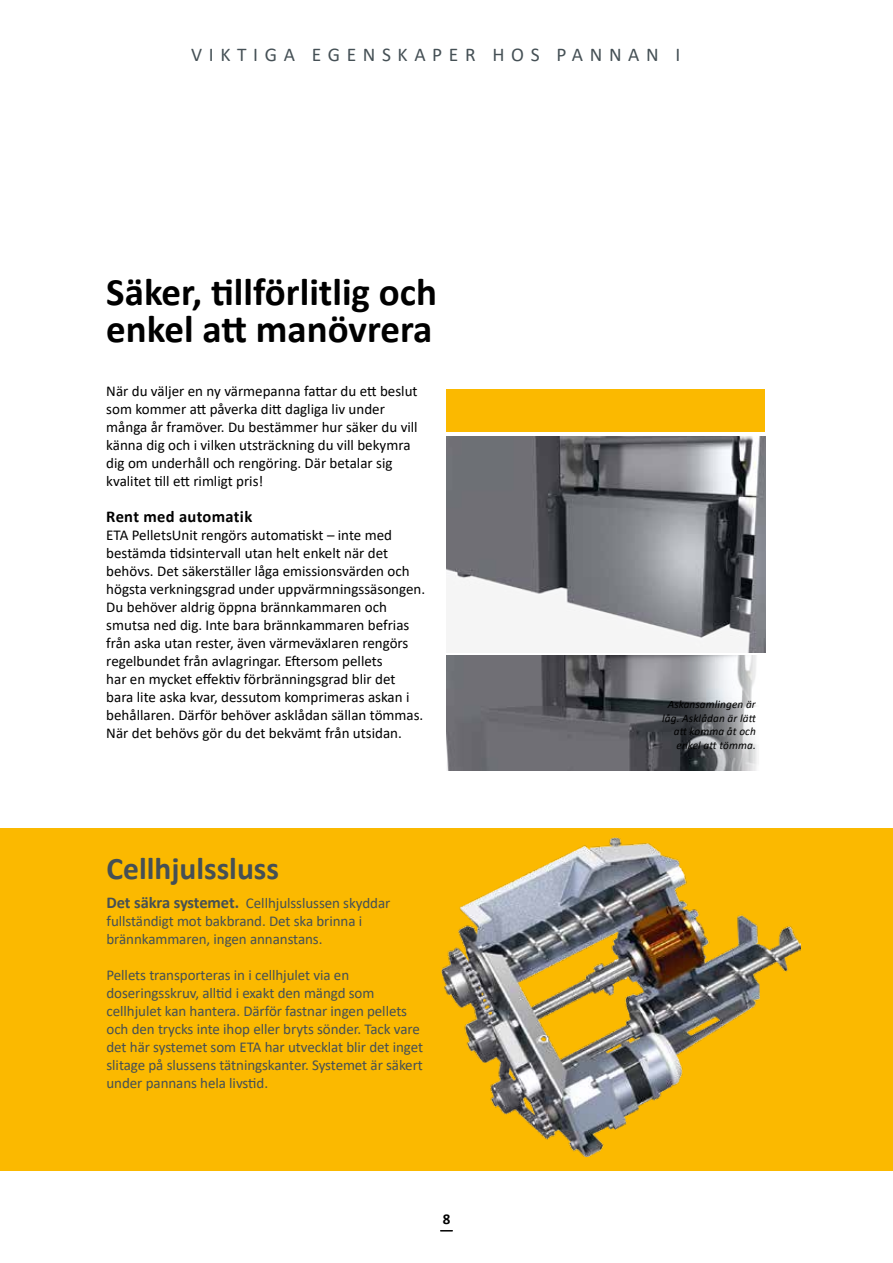
<style>
.page{position:relative;width:893px;height:1263px;background:#fff}
.page>*{position:absolute;margin:0;border:0;box-sizing:border-box;transform-origin:0 0}
.t1{font:700 39px/37.5px "Calibri";color:#000}
.t2{font:700 31.5px "Calibri";color:#455055}
.t3{font:19.5px "Calibri";letter-spacing:.34em;color:#455055}
.t4{font:700 16.5px "Calibri";letter-spacing:.02em;color:#000}
.t5{font:15px/18px "Calibri";color:#000}
.t6{font:15px/18px "Calibri";letter-spacing:-.005em;color:#455055}
.t7{font:700 15px "Calibri";color:#000}
.t8{font:italic 11.25px/13.5px "Calibri";letter-spacing:.01em;color:#000;text-align:right}
.s1{font-weight:700;font-size:16.5px}
</style>
<div class="page">
<div style="left:0;top:828px;width:893px;height:342px;background:#fbb900"></div>
<div style="left:446px;top:389px;width:319px;height:43px;background:#fbb900"></div>
<img style="left:447px;top:656px;width:310px;height:115px">
<img style="left:441px;top:838px;width:360px;height:319px">
<img style="left:446px;top:437px;width:319px;height:216px">
<h3 class="t3" style="left:191px;top:41px;width:491px">VIKTIGA EGENSKAPER HOS PANNAN I</h3>
<h1 class="t1" style="left:106px;top:272px;width:332px">Säker, tillförlitlig och enkel att manövrera</h1>
<p class="t5" style="left:106px;top:382px;width:313px">När du väljer en ny värmepanna fattar du ett beslut som kommer att påverka ditt dagliga liv under många år framöver. Du bestämmer hur säker du vill känna dig och i vilken utsträckning du vill bekymra dig om underhåll och rengöring. Där betalar sig kvalitet till ett rimligt pris!</p>
<p class="t4" style="left:106px;top:505px;width:147px">Rent med automatik</p>
<p class="t5" style="left:106px;top:526px;width:320px">ETA PelletsUnit rengörs automatiskt – inte med bestämda tidsintervall utan helt enkelt när det behövs. Det säkerställer låga emissionsvärden och högsta verkningsgrad under uppvärmningssäsongen.<br>Du behöver aldrig öppna brännkammaren och smutsa ned dig. Inte bara brännkammaren befrias från aska utan rester, även värmeväxlaren rengörs regelbundet från avlagringar. Eftersom pellets<br>har en mycket effektiv förbränningsgrad blir det bara lite aska kvar, dessutom komprimeras askan i behållaren. Därför behöver asklådan sällan tömmas.<br>När det behövs gör du det bekvämt från utsidan.</p>
<h2 class="t2" style="left:106px;top:847px;width:174px">Cellhjulssluss</h2>
<p class="t6" style="left:106px;top:894px;width:285px"><span class="s1">Det säkra systemet.</span> Cellhjulsslussen skyddar fullständigt mot bakbrand. Det ska brinna i brännkammaren, ingen annanstans.</p>
<p class="t6" style="left:106px;top:966px;width:318px">Pellets transporteras in i cellhjulet via en doseringsskruv, alltid i exakt den mängd som cellhjulet kan hantera. Därför fastnar ingen pellets och den trycks inte ihop eller bryts sönder. Tack vare det här systemet som ETA har utvecklat blir det inget slitage på slussens tätningskanter. Systemet är säkert under pannans hela livstid.</p>
<p class="t7" style="left:443px;top:1208px;width:9px">8</p>
<p class="t8" style="left:662px;top:697px;width:95px">Askansamlingen är låg. Asklådan är lätt att komma åt och enkel att tömma.</p>
</div>
